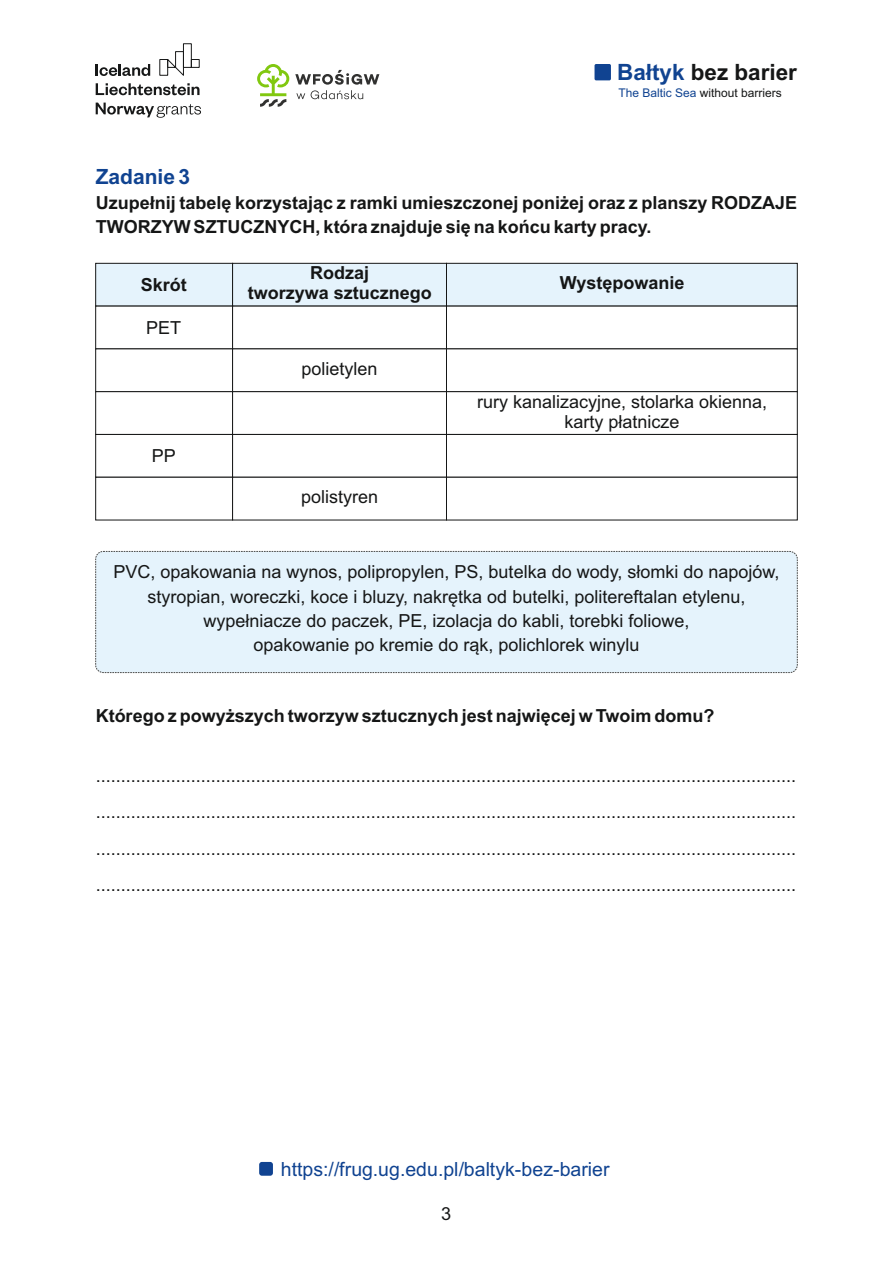
<style>
.page{position:relative;width:893px;height:1263px;background:#fff}
.page>*{position:absolute;margin:0;border:0;box-sizing:border-box;transform-origin:0 0}
.t1{font:700 22.5px "Arial";color:#151616}
.t2{font:700 21px "Arial";color:#104391}
.t3{font:19.5px "Arial";color:#104391}
.t4{font:18px/36.2px "Arial";color:#151616;text-align:center}
.t5{font:700 18px/24.2px "Arial";color:#151616}
.t6{font:12px "Arial";color:#151616}
.s1{color:#104391}
</style>
<div class="page">
<div style="left:183px;top:43px;width:9px;height:25px;border:1px solid #171818"></div>
<svg style="left:96px;top:51px;width:104px;height:44px"></svg>
<svg style="left:96px;top:103px;width:105px;height:15px"></svg>
<svg style="left:257px;top:64px;width:32px;height:43px"></svg>
<svg style="left:295px;top:70px;width:84px;height:29px"></svg>
<div style="left:594px;top:64px;width:17px;height:16px;background:#104391;border-radius:2px"></div>
<div style="left:259px;top:1162px;width:14px;height:14px;background:#104391;border-radius:3px"></div>
<div style="left:95px;top:551px;width:703px;height:122px;background:#e5f3fc;border:1px dashed #4e4e4d;border-radius:8px"></div>
<svg style="left:95px;top:262px;width:703px;height:259px"></svg>
<p class="t1" style="left:617px;top:64px;width:181px"><span class="s1">Bałtyk</span> bez barier</p>
<p class="t6" style="left:619px;top:89px;width:165px"><span class="s1">The Baltic Sea</span> without barriers</p>
<p class="t2" style="left:96px;top:169px;width:96px">Zadanie 3</p>
<p class="t5" style="left:96px;top:192px;width:703px">Uzupełnij tabelę korzystając z ramki umieszczonej poniżej oraz z planszy RODZAJE<br>TWORZYW SZTUCZNYCH, która znajduje się na końcu karty pracy.</p>
<p class="t5" style="left:141px;top:274px;width:48px">Skrót</p>
<p class="t5" style="left:248px;top:264px;width:186px;line-height:20.1px;text-align:center">Rodzaj<br>tworzywa sztucznego</p>
<p class="t5" style="left:560px;top:272px;width:126px">Występowanie</p>
<p class="t4" style="left:146px;top:311px;width:37px">PET</p>
<p class="t4" style="left:152px;top:440px;width:26px">PP</p>
<p class="t4" style="left:302px;top:352px;width:78px">polietylen</p>
<p class="t4" style="left:301px;top:480px;width:79px">polistyren</p>
<p class="t4" style="left:477px;top:393px;width:292px;line-height:20.1px">rury kanalizacyjne, stolarka okienna, karty płatnicze</p>
<p class="t4" style="left:113px;top:562px;width:668px;line-height:24.2px">PVC, opakowania na wynos, polipropylen, PS, butelka do wody, słomki do napojów, styropian, woreczki, koce i bluzy, nakrętka od butelki, politereftalan etylenu, wypełniacze do paczek, PE, izolacja do kabli, torebki foliowe,<br>opakowanie po kremie do rąk, polichlorek winylu</p>
<p class="t5" style="left:96px;top:705px;width:620px">Którego z powyższych tworzyw sztucznych jest najwięcej w Twoim domu?</p>
<p class="t4" style="left:96px;top:759px;width:702px;text-align:justify">............................................................................................................................................ ............................................................................................................................................ ............................................................................................................................................ ............................................................................................................................................</p>
<p class="t3" style="left:281px;top:1162px;width:330px">https://frug.ug.edu.pl/baltyk-bez-barier</p>
<p class="t4" style="left:441px;top:1197px;width:12px">3</p>
</div>
